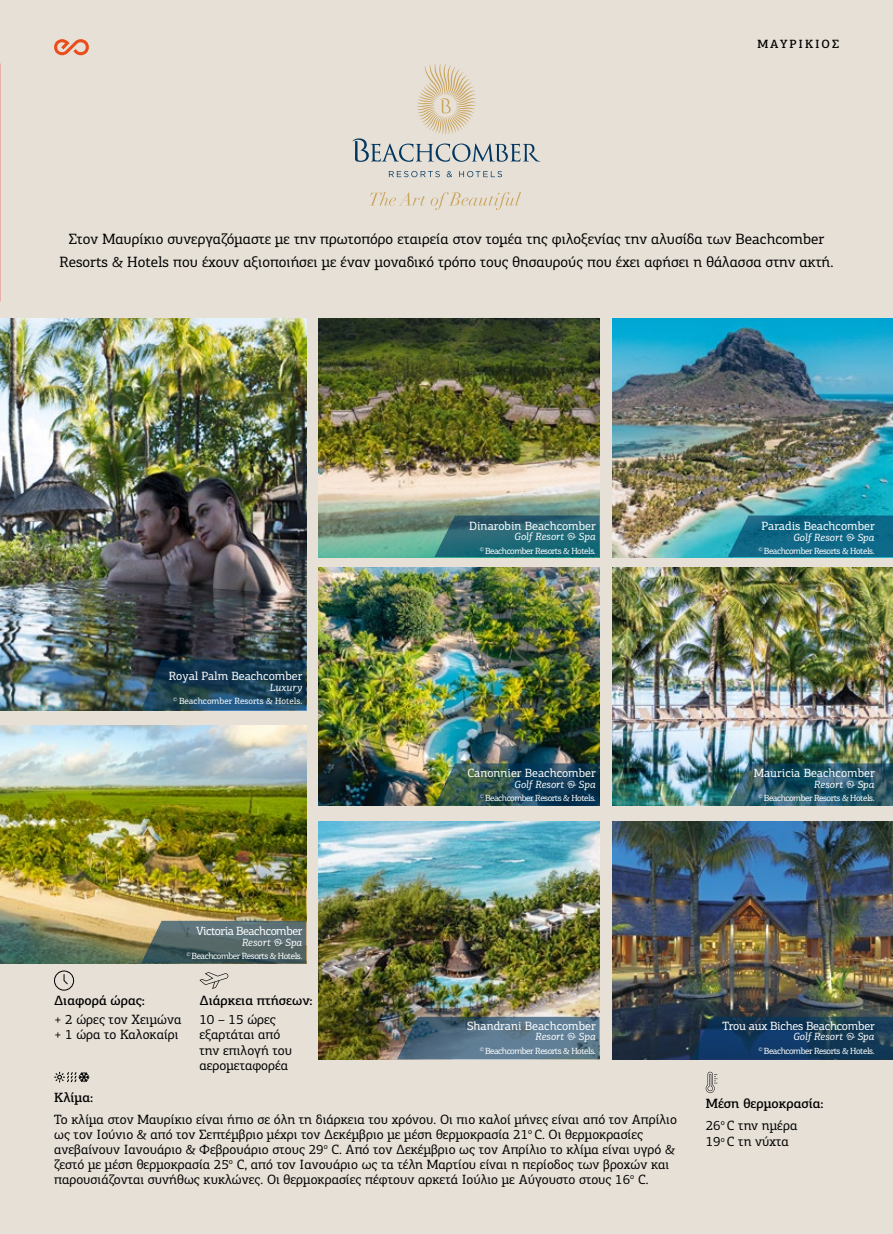
<style>
.page{position:relative;width:893px;height:1234px;background:#fff}
.page>*{position:absolute;margin:0;border:0;box-sizing:border-box;transform-origin:0 0}
.t1{font:15px/22.5px "PF Centro Slab Pro";color:#000;text-align:center}
.t2{font:13.5px/15px "PF Centro Slab Pro";color:#000}
.t3{font:500 13.5px/21.8px "PF Centro Slab Pro";color:#000}
.t4{font:12px "PF Centro Slab Pro";color:#fff}
.t5{font:12px "PF Centro Slab Pro";letter-spacing:-.02em;color:#fff}
.t6{font:12px "PF Centro Slab Pro";letter-spacing:-.04em;color:#fff}
.t7{font:500 12px "PF Centro Slab Pro";letter-spacing:.16em;color:#000}
.t8{font:italic 10.5px "PF Centro Slab Pro";color:#fff}
.t9{font:9px "PF Centro Slab Pro";letter-spacing:-.05em;color:#fff}
.t10{font:9px "PF Centro Slab Pro";color:#fff}
.s1{font-weight:400}
</style>
<div class="page">
<div style="left:0;top:0;width:893px;height:1233px;background:#e6e0d7"></div>
<img style="left:0;top:63px;width:1px;height:238px">
<svg style="left:54px;top:39px;width:35px;height:16px"></svg>
<img style="left:0;top:318px;width:306px;height:392px">
<img style="left:319px;top:318px;width:281px;height:239px">
<img style="left:612px;top:567px;width:281px;height:238px">
<img style="left:319px;top:821px;width:281px;height:238px">
<img style="left:612px;top:821px;width:281px;height:238px">
<img style="left:612px;top:318px;width:281px;height:239px">
<img style="left:319px;top:567px;width:281px;height:238px">
<img style="left:0;top:725px;width:306px;height:238px">
<svg style="left:54px;top:970px;width:20px;height:20px"></svg>
<svg style="left:199px;top:972px;width:29px;height:16px"></svg>
<svg style="left:54px;top:1071px;width:35px;height:11px"></svg>
<svg style="left:706px;top:1071px;width:11px;height:21px"></svg>
<svg style="left:369px;top:192px;width:152px;height:18px"></svg>
<svg style="left:353px;top:63px;width:187px;height:99px"></svg>
<svg style="left:389px;top:171px;width:51px;height:6px"></svg>
<svg style="left:447px;top:171px;width:5px;height:6px"></svg>
<svg style="left:459px;top:171px;width:43px;height:6px"></svg>
<svg style="left:141px;top:659px;width:165px;height:51px;background:#1a3e55"></svg>
<img style="left:434px;top:763px;width:166px;height:42px">
<svg style="left:141px;top:920px;width:165px;height:43px;background:#596b69"></svg>
<img style="left:728px;top:763px;width:165px;height:42px">
<svg style="left:690px;top:1016px;width:203px;height:43px;background:#133859"></svg>
<svg style="left:397px;top:1016px;width:203px;height:43px;background:#587385"></svg>
<svg style="left:434px;top:515px;width:166px;height:42px;background:#276875"></svg>
<svg style="left:728px;top:515px;width:165px;height:42px;background:#116c8a"></svg>
<p class="t7" style="left:757px;top:37px;width:83px">ΜΑΥΡΙΚΙΟΣ</p>
<p class="t1" style="left:59px;top:228px;width:775px">Στον Μαυρίκιο συνεργαζόμαστε με την πρωτοπόρο εταιρεία στον τομέα της φιλοξενίας την αλυσίδα των Beachcomber<br>Resorts &amp; Hotels που έχουν αξιοποιήσει με έναν μοναδικό τρόπο τους θησαυρούς που έχει αφήσει η θάλασσα στην ακτή.</p>
<p class="t4" style="left:169px;top:668px;width:135px">Royal Palm Beachcomber</p>
<p class="t8" style="left:270px;top:680px;width:34px">Luxury</p>
<p class="t10" style="left:173px;top:695px;width:131px"><sup>©</sup> Beachcomber Resorts &amp; Hotels.</p>
<p class="t4" style="left:469px;top:518px;width:128px">Dinarobin Beachcomber</p>
<p class="t8" style="left:515px;top:530px;width:83px">Golf Resort &amp; Spa</p>
<p class="t9" style="left:480px;top:545px;width:117px"><sup>©</sup> Beachcomber Resorts &amp; Hotels.</p>
<p class="t4" style="left:467px;top:765px;width:130px">Canonnier Beachcomber</p>
<p class="t8" style="left:515px;top:777px;width:83px">Golf Resort &amp; Spa</p>
<p class="t9" style="left:480px;top:792px;width:117px"><sup>©</sup> Beachcomber Resorts &amp; Hotels.</p>
<p class="t4" style="left:762px;top:518px;width:115px">Paradis Beachcomber</p>
<p class="t8" style="left:793px;top:530px;width:83px">Golf Resort &amp; Spa</p>
<p class="t9" style="left:759px;top:545px;width:117px"><sup>©</sup> Beachcomber Resorts &amp; Hotels.</p>
<p class="t4" style="left:754px;top:765px;width:122px">Mauricia Beachcomber</p>
<p class="t8" style="left:814px;top:777px;width:62px">Resort &amp; Spa</p>
<p class="t9" style="left:759px;top:792px;width:117px"><sup>©</sup> Beachcomber Resorts &amp; Hotels.</p>
<p class="t6" style="left:196px;top:923px;width:108px">Victoria Beachcomber</p>
<p class="t8" style="left:242px;top:935px;width:62px">Resort &amp; Spa</p>
<p class="t9" style="left:186px;top:950px;width:117px"><sup>©</sup> Beachcomber Resorts &amp; Hotels.</p>
<p class="t3" style="left:54px;top:989px;width:93px">Διαφορά ώρας:</p>
<p class="t2" style="left:54px;top:1012px;width:129px">+ 2 ώρες τον Χειμώνα + 1 ώρα το Καλοκαίρι</p>
<p class="t3" style="left:199px;top:989px;width:115px">Διάρκεια πτήσεων:</p>
<p class="t2" style="left:199px;top:1012px;width:94px">10 – 15 ώρες εξαρτάται από την επιλογή του αερομεταφορέα</p>
<p class="t4" style="left:467px;top:1018px;width:130px">Shandrani Beachcomber</p>
<p class="t8" style="left:535px;top:1030px;width:62px">Resort &amp; Spa</p>
<p class="t9" style="left:480px;top:1045px;width:117px"><sup>©</sup> Beachcomber Resorts &amp; Hotels.</p>
<p class="t3" style="left:54px;top:1085px;width:41px">Κλίμα:</p>
<p class="t2" style="left:54px;top:1111px;width:624px">Το κλίμα στον Μαυρίκιο είναι ήπιο σε όλη τη διάρκεια του χρόνου. Οι πιο καλοί μήνες είναι από τον Απρίλιο ως τον Ιούνιο &amp; από τον Σεπτέμβριο μέχρι τον Δεκέμβριο με μέση θερμοκρασία 21<sup>ο</sup> C. Οι θερμοκρασίες ανεβαίνουν Ιανουάριο &amp; Φεβρουάριο στους 29<sup>ο</sup> C. Από τον Δεκέμβριο ως τον Απρίλιο το κλίμα είναι υγρό &amp; ζεστό με μέση θερμοκρασία 25<sup>ο</sup> C, από τον Ιανουάριο ως τα τέλη Μαρτίου είναι η περίοδος των βροχών και παρουσιάζονται συνήθως κυκλώνες. Οι θερμοκρασίες πέφτουν αρκετά Ιούλιο με Αύγουστο στους 16<sup>ο</sup> C.</p>
<p class="t5" style="left:723px;top:1018px;width:153px">Trou aux Biches Beachcomber</p>
<p class="t8" style="left:793px;top:1030px;width:83px">Golf Resort &amp; Spa</p>
<p class="t9" style="left:759px;top:1045px;width:117px"><sup>©</sup> Beachcomber Resorts &amp; Hotels.</p>
<p class="t3" style="left:706px;top:1092px;width:119px">Μέση θερμοκρασία:<br><span class="s1">26</span><sup>ο</sup> <span class="s1">C την ημέρα</span></p>
<p class="t2" style="left:706px;top:1133px;width:85px">19<sup>ο</sup> C τη νύχτα</p>
</div>
